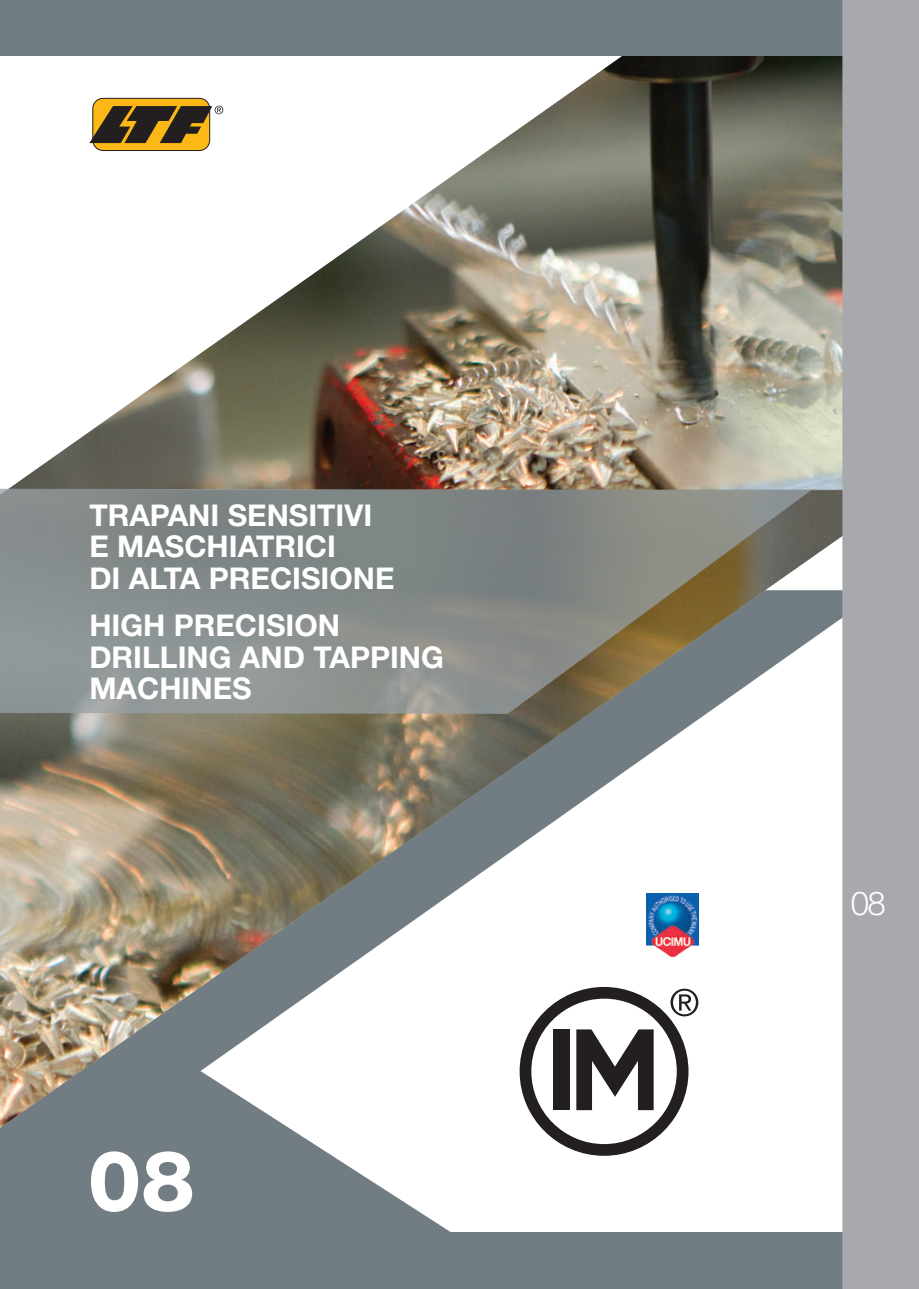
<style>
.page{position:relative;width:919px;height:1289px;background:#fff}
.page>*{position:absolute;margin:0;border:0;box-sizing:border-box;transform-origin:0 0}
.t1{font:800 84.6px "Helvetica Neue LT Std";color:#fff}
.t2{font:300 33px "Helvetica Neue LT Std";color:#fff}
.t3{font:700 30px/31.5px "Helvetica Neue LT Std";color:#fff}
</style>
<div class="page">
<svg style="left:0;top:1127px;width:451px;height:105px;fill:#717d83"></svg>
<img style="left:0;top:55px;width:842px;height:1072px">
<div style="left:0;top:0;width:918px;height:55px;background:#717d83"></div>
<svg style="left:0;top:487px;width:811px;height:226px;background:#868a86"></svg>
<div style="left:0;top:1232px;width:918px;height:56px;background:#717d83"></div>
<svg style="left:519px;top:986px;width:179px;height:169px"></svg>
<img style="left:646px;top:893px;width:52px;height:63px">
<div style="left:842px;top:0;width:76px;height:1288px;background:#a8a9ad"></div>
<p class="t3" style="left:89px;top:498px;width:306px">TRAPANI SENSITIVI<br>E MASCHIATRICI<br>DI ALTA PRECISIONE</p>
<p class="t3" style="left:89px;top:609px;width:356px">HIGH PRECISION<br>DRILLING AND TAPPING<br>MACHINES</p>
<h1 class="t1" style="left:88px;top:1130px;width:108px">08</h1>
<p class="t2" style="left:850px;top:882px;width:37px">08</p>
</div>
